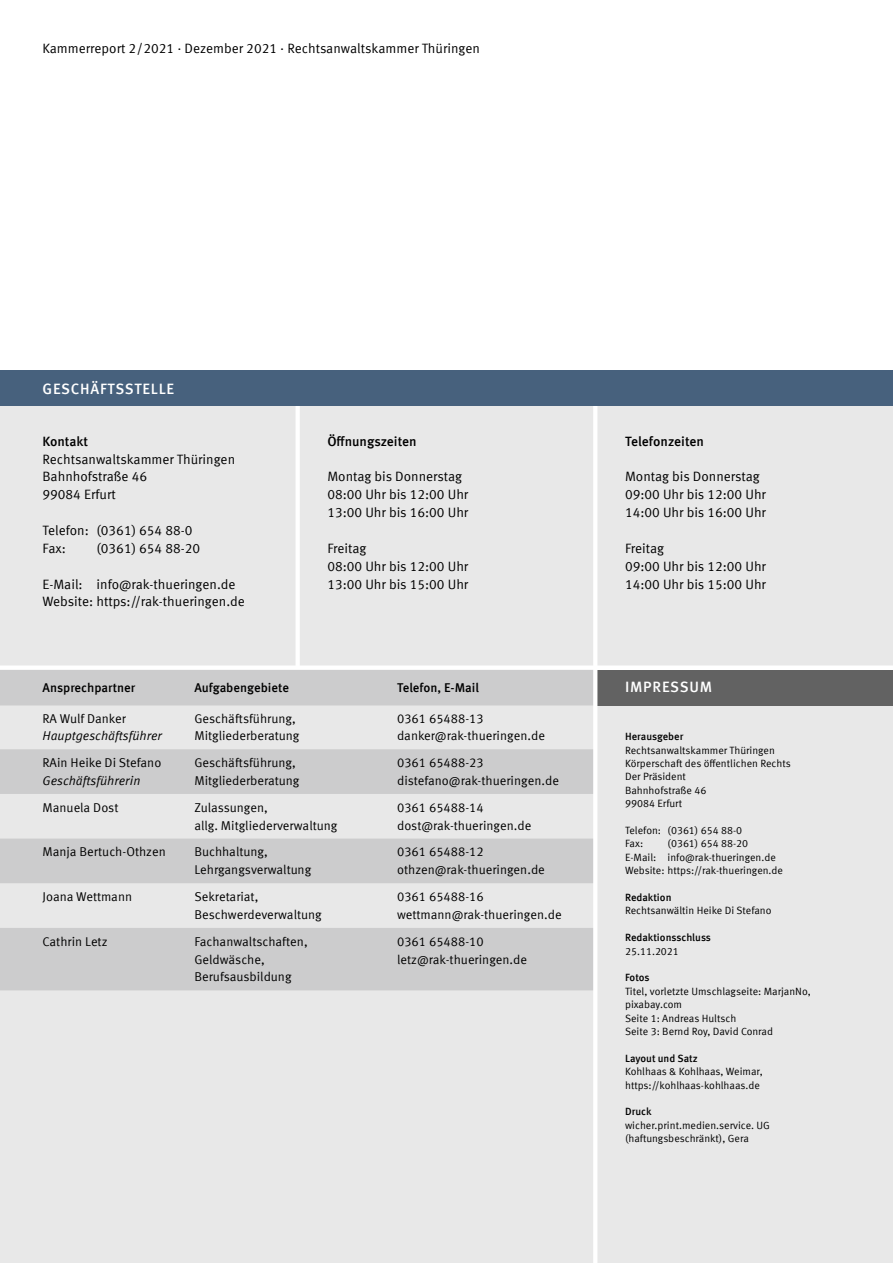
<style>
.page{position:relative;width:893px;height:1263px;background:#fff}
.page>*{position:absolute;margin:0;border:0;box-sizing:border-box;transform-origin:0 0}
.title_section{font:500 15px "Meta Offc";letter-spacing:.05em;color:#fff}
.p_sans_left{font:13.5px "Meta Offc Norm";color:#000}
.p_sans_left-2{font:500 13.5px "Meta Offc";color:#000}
.t1{font:12.75px/17.9px "Meta Offc Norm";color:#000}
.t2{font:500 12.75px "Meta Offc";color:#000}
.t3{font:12.75px "Meta Offc Norm Ita";color:#000}
.p_sans_small{font:10.5px/13.4px "Meta Offc Norm";color:#000}
.p_sans_small-2{font:500 10.5px "Meta Offc";color:#000}
</style>
<div class="page">
<div style="left:595px;top:406px;width:298px;height:262px;background:#e8e8e8"></div>
<div style="left:0;top:406px;width:298px;height:262px;background:#e8e8e8"></div>
<div style="left:298px;top:406px;width:297px;height:262px;background:#e8e8e8"></div>
<div style="left:595px;top:705px;width:298px;height:558px;background:#e8e8e8"></div>
<div style="left:0;top:668px;width:595px;height:595px;background:#e8e8e8"></div>
<svg style="left:0;top:670px;width:593px;height:320px;fill:#cccccd"></svg>
<hr style="left:296px;top:370px;width:4px;height:298px;background:#fff">
<div style="left:0;top:665px;width:893px;height:5px;background:#fff"></div>
<div style="left:595px;top:670px;width:298px;height:35px;background:#626262"></div>
<hr style="left:593px;top:370px;width:4px;height:893px;background:#fff">
<div style="left:0;top:370px;width:893px;height:36px;background:#47617d"></div>
<p class="p_sans_left" style="left:43px;top:40px;width:439px">Kammerreport 2/2021 · Dezember 2021 · Rechtsanwaltskammer Thüringen</p>
<p class="title_section" style="left:43px;top:380px;width:133px">GESCHÄFTSSTELLE</p>
<p class="p_sans_left-2" style="left:43px;top:433px;width:47px">Kontakt</p>
<p class="p_sans_left" style="left:43px;top:451px;width:194px">Rechtsanwaltskammer Thüringen</p>
<p class="p_sans_left" style="left:43px;top:469px;width:106px">Bahnhofstraße 46</p>
<p class="p_sans_left" style="left:43px;top:487px;width:75px">99084 Erfurt</p>
<p class="p_sans_left" style="left:43px;top:522px;width:151px">Telefon: (0361) 654 88-0</p>
<p class="p_sans_left" style="left:43px;top:540px;width:25px">Fax:</p>
<p class="p_sans_left" style="left:97px;top:540px;width:105px">(0361) 654 88-20</p>
<p class="p_sans_left" style="left:43px;top:576px;width:195px">E-Mail: info@rak-thueringen.de</p>
<p class="p_sans_left" style="left:43px;top:594px;width:204px">Website: https://rak-thueringen.de</p>
<p class="p_sans_left-2" style="left:327px;top:433px;width:91px">Öffnungszeiten</p>
<p class="p_sans_left" style="left:327px;top:469px;width:136px">Montag bis Donnerstag</p>
<p class="p_sans_left" style="left:327px;top:487px;width:142px">08:00 Uhr bis 12:00 Uhr</p>
<p class="p_sans_left" style="left:327px;top:505px;width:142px">13:00 Uhr bis 16:00 Uhr</p>
<p class="p_sans_left" style="left:327px;top:540px;width:41px">Freitag</p>
<p class="p_sans_left" style="left:327px;top:558px;width:142px">08:00 Uhr bis 12:00 Uhr</p>
<p class="p_sans_left" style="left:327px;top:576px;width:142px">13:00 Uhr bis 15:00 Uhr</p>
<p class="t2" style="left:43px;top:681px;width:94px">Ansprechpartner</p>
<p class="t2" style="left:194px;top:681px;width:96px">Aufgabengebiete</p>
<p class="t2" style="left:397px;top:681px;width:83px">Telefon, E-Mail</p>
<p class="t1" style="left:43px;top:709px;width:85px">RA Wulf Danker</p>
<p class="t3" style="left:43px;top:728px;width:121px">Hauptgeschäftsführer</p>
<p class="t1" style="left:194px;top:709px;width:103px">Geschäftsführung,</p>
<p class="t1" style="left:194px;top:727px;width:107px">Mitgliederberatung</p>
<p class="t1" style="left:397px;top:709px;width:88px">0361 65488-13</p>
<p class="t1" style="left:397px;top:727px;width:149px">danker@rak-thueringen.de</p>
<p class="t1" style="left:43px;top:754px;width:120px">RAin Heike Di Stefano</p>
<p class="t3" style="left:43px;top:773px;width:99px">Geschäftsführerin</p>
<p class="t1" style="left:194px;top:754px;width:103px">Geschäftsführung,</p>
<p class="t1" style="left:194px;top:772px;width:107px">Mitgliederberatung</p>
<p class="t1" style="left:397px;top:754px;width:88px">0361 65488-23</p>
<p class="t1" style="left:397px;top:772px;width:163px">distefano@rak-thueringen.de</p>
<p class="t1" style="left:43px;top:799px;width:77px">Manuela Dost</p>
<p class="t1" style="left:194px;top:799px;width:144px">Zulassungen,<br>allg. Mitgliederverwaltung</p>
<p class="t1" style="left:397px;top:799px;width:88px">0361 65488-14</p>
<p class="t1" style="left:397px;top:817px;width:136px">dost@rak-thueringen.de</p>
<p class="t1" style="left:43px;top:843px;width:125px">Manja Bertuch-Othzen</p>
<p class="t1" style="left:194px;top:843px;width:118px">Buchhaltung,<br>Lehrgangsverwaltung</p>
<p class="t1" style="left:397px;top:843px;width:88px">0361 65488-12</p>
<p class="t1" style="left:397px;top:861px;width:149px">othzen@rak-thueringen.de</p>
<p class="t1" style="left:43px;top:888px;width:91px">Joana Wettmann</p>
<p class="t1" style="left:194px;top:888px;width:66px">Sekretariat,</p>
<p class="t1" style="left:194px;top:906px;width:129px">Beschwerdeverwaltung</p>
<p class="t1" style="left:397px;top:888px;width:88px">0361 65488-16</p>
<p class="t1" style="left:397px;top:906px;width:166px">wettmann@rak-thueringen.de</p>
<p class="t1" style="left:43px;top:933px;width:67px">Cathrin Letz</p>
<p class="t1" style="left:194px;top:933px;width:115px">Fachanwaltschaften,<br>Geldwäsche,<br>Berufsausbildung</p>
<p class="t1" style="left:397px;top:933px;width:88px">0361 65488-10</p>
<p class="t1" style="left:397px;top:950px;width:132px">letz@rak-thueringen.de</p>
<p class="p_sans_left-2" style="left:625px;top:433px;width:81px">Telefonzeiten</p>
<p class="p_sans_left" style="left:625px;top:469px;width:136px">Montag bis Donnerstag</p>
<p class="p_sans_left" style="left:625px;top:487px;width:142px">09:00 Uhr bis 12:00 Uhr</p>
<p class="p_sans_left" style="left:625px;top:505px;width:142px">14:00 Uhr bis 16:00 Uhr</p>
<p class="p_sans_left" style="left:625px;top:540px;width:41px">Freitag</p>
<p class="p_sans_left" style="left:625px;top:558px;width:142px">09:00 Uhr bis 12:00 Uhr</p>
<p class="p_sans_left" style="left:625px;top:576px;width:142px">14:00 Uhr bis 15:00 Uhr</p>
<p class="title_section" style="left:625px;top:678px;width:88px">IMPRESSUM</p>
<p class="p_sans_small-2" style="left:625px;top:730px;width:60px">Herausgeber</p>
<p class="p_sans_small" style="left:625px;top:744px;width:167px">Rechtsanwaltskammer Thüringen<br>Körperschaft des öffentlichen Rechts</p>
<p class="p_sans_small" style="left:625px;top:770px;width:83px">Der Präsident<br>Bahnhofstraße 46<br>99084 Erfurt</p>
<p class="p_sans_small" style="left:625px;top:824px;width:119px">Telefon: (0361) 654 88-0<br>Fax:</p>
<p class="p_sans_small" style="left:625px;top:837px;width:152px;text-indent:43px">(0361) 654 88-20<br>E-Mail: info@rak-thueringen.de</p>
<p class="p_sans_small" style="left:625px;top:864px;width:159px">Website: https://rak-thueringen.de</p>
<p class="p_sans_small-2" style="left:625px;top:891px;width:48px">Redaktion</p>
<p class="p_sans_small" style="left:625px;top:904px;width:148px">Rechtsanwältin Heike Di Stefano</p>
<p class="p_sans_small-2" style="left:625px;top:931px;width:87px">Redaktionsschluss</p>
<p class="p_sans_small" style="left:625px;top:944px;width:55px">25.11.2021</p>
<p class="p_sans_small-2" style="left:625px;top:972px;width:26px">Fotos</p>
<p class="p_sans_small" style="left:625px;top:985px;width:187px">Titel, vorletzte Umschlagseite: MarjanNo, pixabay.com</p>
<p class="p_sans_small" style="left:625px;top:1011px;width:113px">Seite 1: Andreas Hultsch</p>
<p class="p_sans_small" style="left:625px;top:1025px;width:150px">Seite 3: Bernd Roy, David Conrad</p>
<p class="p_sans_small-2" style="left:625px;top:1052px;width:74px">Layout und Satz</p>
<p class="p_sans_small" style="left:625px;top:1065px;width:139px">Kohlhaas &amp; Kohlhaas, Weimar, https://kohlhaas-kohlhaas.de</p>
<p class="p_sans_small-2" style="left:625px;top:1106px;width:28px">Druck</p>
<p class="p_sans_small" style="left:625px;top:1119px;width:146px">wicher.print.medien.service. UG (haftungsbeschränkt), Gera</p>
</div>
